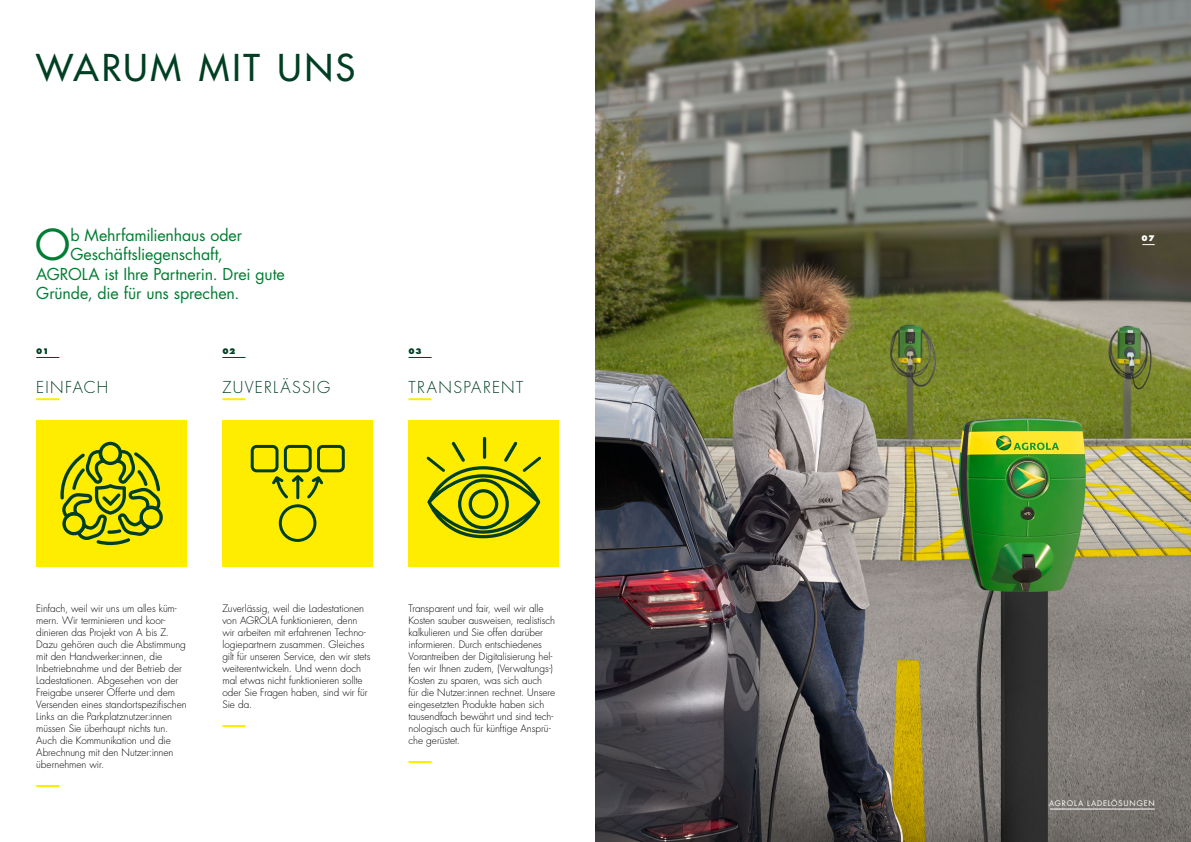
<style>
.page{position:relative;width:1191px;height:842px;background:#fff}
.page>*{position:absolute;margin:0;border:0;box-sizing:border-box;transform-origin:0 0}
.t1{font:41.5px "Futura Std";color:#007d32}
.t2{font:500 36px "Futura Std";letter-spacing:.08em;color:#003f23}
.t3{font:16px "Futura Std";letter-spacing:-.01em;color:#007d32}
.t4{font:300 16px "Futura Std";letter-spacing:.085em;color:#003f23}
.t5{font:300 10px/12px "Futura Std";letter-spacing:-.01em;color:#000}
.t6{font:7.5px "Futura Std";letter-spacing:.115em;color:#fff}
.t7{font:800 7.5px "Futura Std";color:#003f23}
.t8{font:800 7.5px "Futura Std";color:#fff}
</style>
<div class="page">
<img style="left:595px;top:0;width:596px;height:842px">
<div style="left:36px;top:420px;width:151px;height:147px;background:#ffed00"></div>
<svg style="left:60px;top:442px;width:103px;height:103px"></svg>
<div style="left:222px;top:420px;width:151px;height:147px;background:#ffed00"></div>
<div style="left:408px;top:420px;width:151px;height:147px;background:#ffed00"></div>
<hr style="left:1049px;top:808px;width:105px;height:1px;background:#fff">
<svg style="left:1142px;top:244px;width:12px;height:1px"></svg>
<svg style="left:222px;top:357px;width:23px;height:1px"></svg>
<hr style="left:222px;top:398px;width:23px;height:2px;background:#ffed00">
<svg style="left:36px;top:357px;width:23px;height:1px"></svg>
<hr style="left:36px;top:398px;width:23px;height:2px;background:#ffed00">
<svg style="left:408px;top:357px;width:23px;height:1px"></svg>
<hr style="left:408px;top:398px;width:23px;height:2px;background:#ffed00">
<hr style="left:36px;top:785px;width:23px;height:2px;background:#ffed00">
<hr style="left:222px;top:725px;width:23px;height:2px;background:#ffed00">
<hr style="left:408px;top:761px;width:23px;height:2px;background:#ffed00">
<svg style="left:250px;top:444px;width:95px;height:97px"></svg>
<div style="left:279px;top:504px;width:37px;height:38px;border:3px solid #003f23;border-radius:50%"></div>
<hr style="left:483px;top:437px;width:3px;height:22px;background:#003f23;border-radius:2px">
<svg style="left:426px;top:441px;width:115px;height:98px"></svg>
<h2 class="t2" style="left:36px;top:45px;width:320px">WARUM MIT UNS</h2>
<h1 class="t1" style="left:35px;top:219px;width:37px">O</h1>
<h3 class="t3" style="left:70px;top:225px;width:173px">b Mehrfamilienhaus oder</h3>
<h3 class="t3" style="left:70px;top:244px;width:154px">Geschäftsliegenschaft,</h3>
<h3 class="t3" style="left:36px;top:263px;width:250px">AGROLA ist Ihre Partnerin. Drei gute</h3>
<h3 class="t3" style="left:36px;top:283px;width:205px">Gründe, die für uns sprechen.</h3>
<p class="t7" style="left:36px;top:347px;width:14px">01</p>
<h3 class="t4" style="left:36px;top:377px;width:74px">EINFACH</h3>
<p class="t7" style="left:222px;top:347px;width:15px">02</p>
<h3 class="t4" style="left:222px;top:377px;width:109px">ZUVERLÄSSIG</h3>
<p class="t7" style="left:408px;top:347px;width:15px">03</p>
<h3 class="t4" style="left:408px;top:377px;width:116px">TRANSPARENT</h3>
<p class="t5" style="left:36px;top:603px;width:152px">Einfach, weil wir uns um alles küm&shy;mern. Wir terminieren und koor&shy;dinieren das Projekt von A bis Z.<br>Dazu gehören auch die Abstimmung mit den Handwerker:innen, die<br>Inbetriebnahme und der Betrieb der<br>Ladestationen. Abgesehen von der<br>Freigabe unserer Offerte und dem<br>Versenden eines standortspezifischen<br>Links an die Parkplatznutzer:innen müssen Sie überhaupt nichts tun.<br>Auch die Kommunikation und die<br>Abrechnung mit den Nutzer:innen übernehmen wir.</p>
<p class="t5" style="left:222px;top:603px;width:149px">Zuverlässig, weil die Ladestationen von AGROLA funktionieren, denn wir arbeiten mit erfahrenen Techno&shy;logiepartnern zusammen. Gleiches gilt für unseren Service, den wir stets weiterentwickeln. Und wenn doch mal etwas nicht funktionieren sollte oder Sie Fragen haben, sind wir für<br>Sie da.</p>
<p class="t5" style="left:408px;top:603px;width:148px">Transparent und fair, weil wir alle Kosten sauber ausweisen, realistisch kalkulieren und Sie offen darüber informieren. Durch entschiedenes Vorantreiben der Digitalisierung hel&shy;fen wir Ihnen zudem, (Verwaltungs-)<br>Kosten zu sparen, was sich auch<br>für die Nutzer:innen rechnet. Unsere eingesetzten Produkte haben sich tausendfach bewährt und sind tech&shy;nologisch auch für künftige Ansprü&shy;che gerüstet.</p>
<p class="t8" style="left:1141px;top:234px;width:15px">07</p>
<p class="t6" style="left:1049px;top:798px;width:107px">AGROLA LADELÖSUNGEN</p>
</div>
